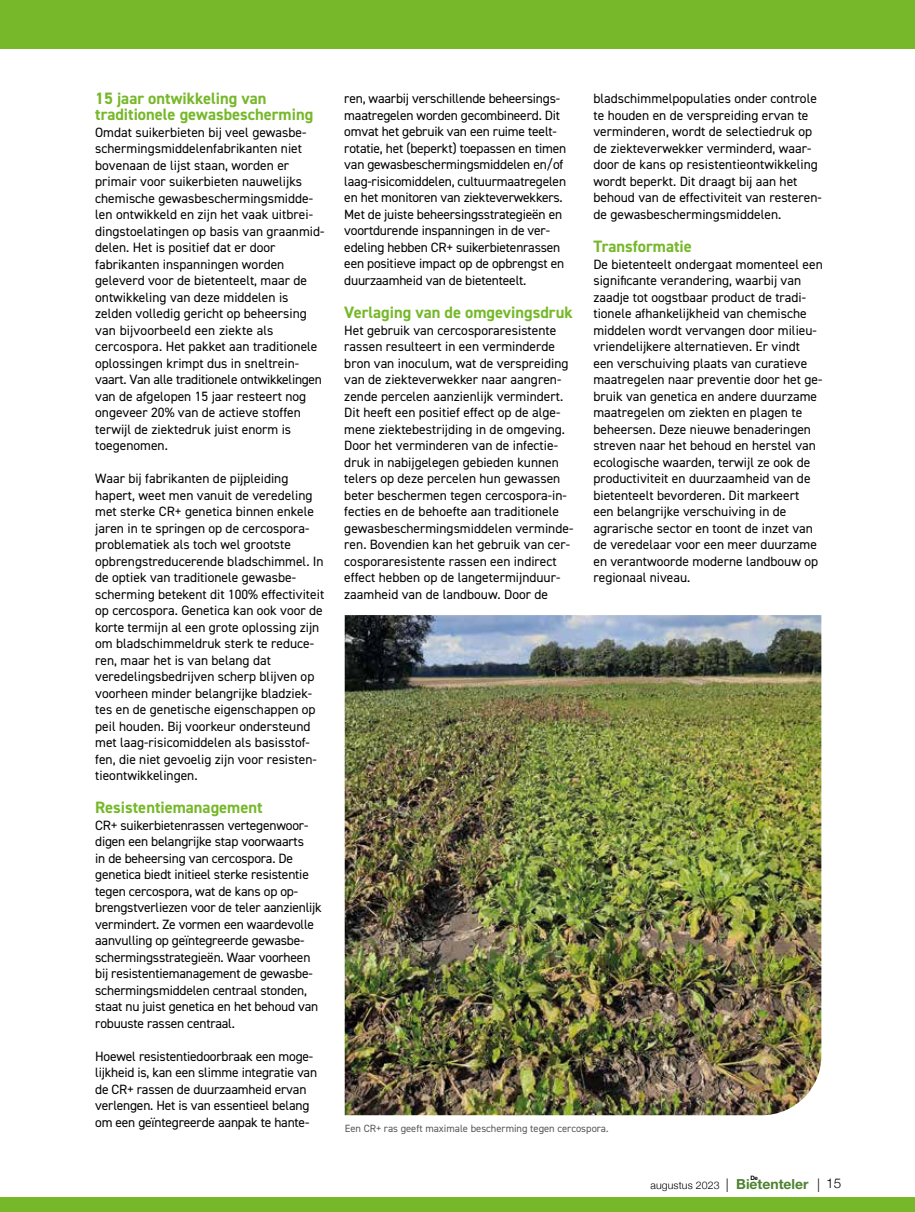
<style>
.page{position:relative;width:915px;height:1212px;background:#fff}
.page>*{position:absolute;margin:0;border:0;box-sizing:border-box;transform-origin:0 0}
.t1{font:700 16.5px/16.5px "DIN2014";color:#76b82a}
.t2{font:13.5px/16.5px "DIN2014";color:#000}
.t3{font:300 13.5px "Helvetica Neue";color:#000}
.t4{font:10.5px "DIN2014";color:#575756}
.t5{font:300 10.5px "Helvetica Neue";letter-spacing:.01em;color:#000}
.t6{font:700 6px "Helvetica Neue LT Std";color:#000}
.s1{font-size:13.5px}
.s2{font-family:"Helvetica Neue LT Std";font-weight:700;font-size:13.95px;color:#4d8231}
</style>
<div class="page">
<div style="left:0;top:0;width:914px;height:49px;background:#76b82a"></div>
<div style="left:0;top:1197px;width:914px;height:15px;background:#76b82a"></div>
<img style="left:344px;top:615px;width:477px;height:500px">
<p class="t1" style="left:95px;top:89px;width:219px">15 jaar ontwikkeling van traditionele gewasbescherming</p>
<p class="t2" style="left:95px;top:123px;width:231px">Omdat suikerbieten bij veel gewasbe&shy;schermingsmiddelenfabrikanten niet bovenaan de lijst staan, worden er primair voor suikerbieten nauwelijks chemische gewasbeschermingsmidde&shy;len ontwikkeld en zijn het vaak uitbrei&shy;dingstoelatingen op basis van graanmid&shy;delen. Het is positief dat er door fabrikanten inspanningen worden geleverd voor de bietenteelt, maar de ontwikkeling van deze middelen is zelden volledig gericht op beheersing van bijvoorbeeld een ziekte als cercospora. Het pakket aan traditionele oplossingen krimpt dus in sneltrein&shy;vaart. Van alle traditionele ontwikkelingen van de afgelopen 15 jaar resteert nog ongeveer 20% van de actieve stoffen terwijl de ziektedruk juist enorm is toegenomen.</p>
<p class="t2" style="left:95px;top:470px;width:230px">Waar bij fabrikanten de pijpleiding hapert, weet men vanuit de veredeling met sterke CR+ genetica binnen enkele jaren in te springen op de cercospora&shy;problematiek als toch wel grootste opbrengstreducerende bladschimmel. In de optiek van traditionele gewasbe&shy;scherming betekent dit 100% effectiviteit op cercospora. Genetica kan ook voor de korte termijn al een grote oplossing zijn om bladschimmeldruk sterk te reduce&shy;ren, maar het is van belang dat veredelingsbedrijven scherp blijven op voorheen minder belangrijke bladziek&shy;tes en de genetische eigenschappen op peil houden. Bij voorkeur ondersteund met laag-risicomiddelen als basisstof&shy;fen, die niet gevoelig zijn voor resisten&shy;tieontwikkelingen.</p>
<p class="t1" style="left:95px;top:799px;width:169px">Resistentiemanagement</p>
<p class="t2" style="left:95px;top:816px;width:228px">CR+ suikerbietenrassen vertegenwoor&shy;digen een belangrijke stap voorwaarts<br>in de beheersing van cercospora. De genetica biedt initieel sterke resistentie tegen cercospora, wat de kans op op&shy;brengstverliezen voor de teler aanzienlijk vermindert. Ze vormen een waardevolle aanvulling op geïntegreerde gewasbe&shy;schermingsstrategieën. Waar voorheen bij resistentiemanagement de gewasbe&shy;schermingsmiddelen centraal stonden, staat nu juist genetica en het behoud van robuuste rassen centraal.</p>
<p class="t2" style="left:95px;top:1047px;width:223px">Hoewel resistentiedoorbraak een moge&shy;lijkheid is, kan een slimme integratie van de CR+ rassen de duurzaamheid ervan verlengen. Het is van essentieel belang om een geïntegreerde aanpak te hante-</p>
<p class="t2" style="left:344px;top:90px;width:223px">ren, waarbij verschillende beheersings&shy;maatregelen worden gecombineerd. Dit omvat het gebruik van een ruime teelt&shy;rotatie, het (beperkt) toepassen en timen van gewasbeschermingsmiddelen en/of laag-risicomiddelen, cultuurmaatregelen en het monitoren van ziekteverwekkers.<br>Met de juiste beheersingsstrategieën en voortdurende inspanningen in de ver&shy;edeling hebben CR+ suikerbietenrassen een positieve impact op de opbrengst en duurzaamheid van de bietenteelt.</p>
<p class="t1" style="left:344px;top:304px;width:230px">Verlaging van de omgevingsdruk</p>
<p class="t2" style="left:344px;top:321px;width:230px">Het gebruik van cercosporaresistente rassen resulteert in een verminderde bron van inoculum, wat de verspreiding van de ziekteverwekker naar aangren&shy;zende percelen aanzienlijk vermindert.<br>Dit heeft een positief effect op de alge&shy;mene ziektebestrijding in de omgeving.<br>Door het verminderen van de infectie&shy;druk in nabijgelegen gebieden kunnen telers op deze percelen hun gewassen beter beschermen tegen cercospora-in&shy;fecties en de behoefte aan traditionele gewasbeschermingsmiddelen verminde&shy;ren. Bovendien kan het gebruik van cer&shy;cosporaresistente rassen een indirect effect hebben op de langetermijnduur&shy;zaamheid van de landbouw. Door de</p>
<p class="t2" style="left:593px;top:90px;width:230px">bladschimmelpopulaties onder controle te houden en de verspreiding ervan te verminderen, wordt de selectiedruk op de ziekteverwekker verminderd, waar&shy;door de kans op resistentieontwikkeling wordt beperkt. Dit draagt bij aan het behoud van de effectiviteit van resteren&shy;de gewasbeschermingsmiddelen.</p>
<p class="t1" style="left:593px;top:238px;width:100px">Transformatie</p>
<p class="t2" style="left:593px;top:255px;width:231px">De bietenteelt ondergaat momenteel een significante verandering, waarbij van zaadje tot oogstbaar product de tradi&shy;tionele afhankelijkheid van chemische middelen wordt vervangen door milieu&shy;vriendelijkere alternatieven. Er vindt een verschuiving plaats van curatieve maatregelen naar preventie door het ge&shy;bruik van genetica en andere duurzame maatregelen om ziekten en plagen te beheersen. Deze nieuwe benaderingen streven naar het behoud en herstel van ecologische waarden, terwijl ze ook de productiviteit en duurzaamheid van de bietenteelt bevorderen. Dit markeert een belangrijke verschuiving in de agrarische sector en toont de inzet van de veredelaar voor een meer duurzame en verantwoorde moderne landbouw op regionaal niveau.</p>
<p class="t4" style="left:344px;top:1122px;width:265px">Een CR+ ras geeft maximale bescherming tegen cercospora.</p>
<p class="t6" style="left:750px;top:1174px;width:9px">De</p>
<p class="t5" style="left:650px;top:1176px;width:159px">augustus 2023 <span class="s1">|</span> <span class="s2">Bietenteler</span></p>
<p class="t3" style="left:816px;top:1172px;width:26px">| 15</p>
</div>
